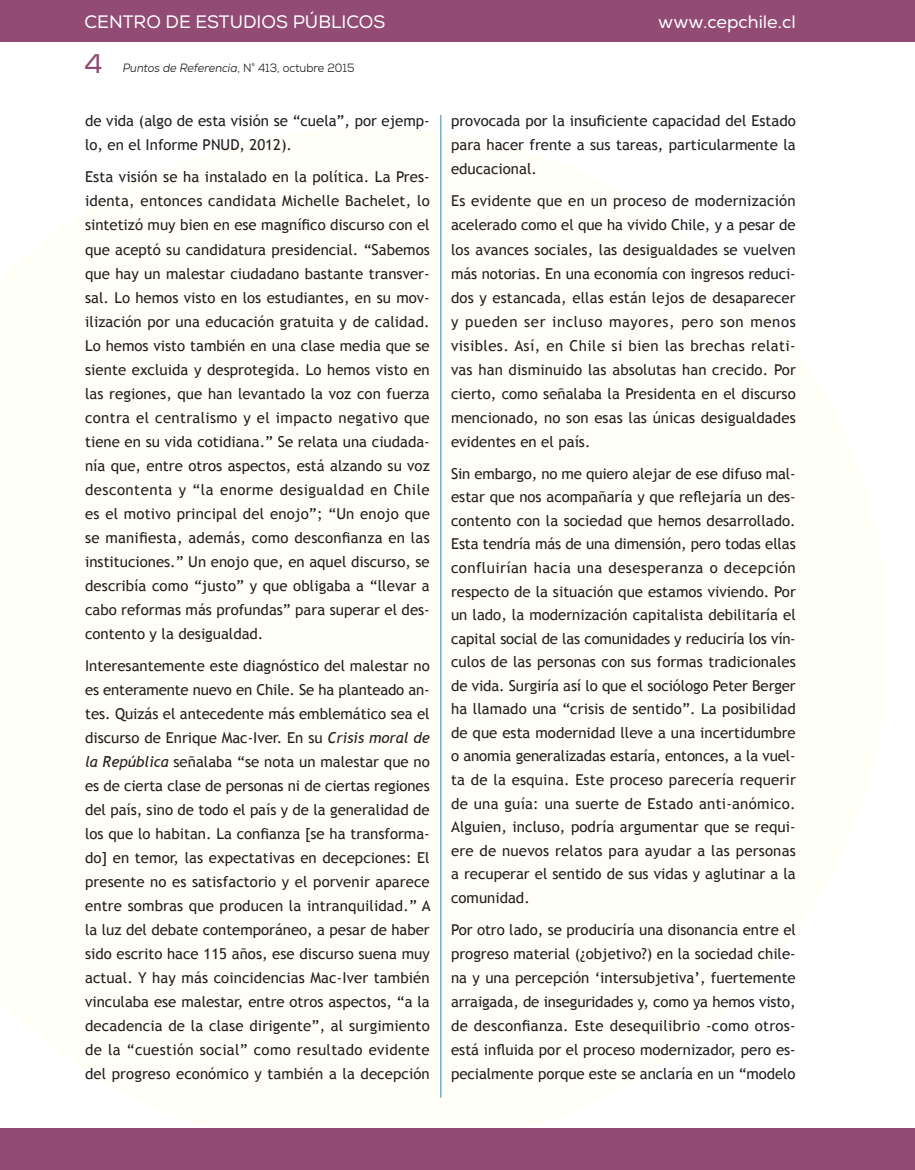
<style>
.page{position:relative;width:915px;height:1170px;background:#fff}
.page>*{position:absolute;margin:0;border:0;box-sizing:border-box;transform-origin:0 0}
.t1{font:27px "Nexa";color:#924b74}
.t2{font:18px "Nexa";color:#fff}
._07_texto_GENERAL{font:15px/24px "Trebuchet MS";color:#231f20;text-align:justify}
.t3{font:italic 12px "Nexa";color:#231f20;scale:.93 1}
.s1{font-style:normal}
.s2{font-style:italic}
</style>
<div class="page">
<div style="left:0;top:0;width:914px;height:41px;background:#924b74"></div>
<hr style="left:440px;top:115px;width:1px;height:982px;background:#2d86ad">
<div style="left:0;top:1128px;width:914px;height:41px;background:#924b74"></div>
<p class="t2" style="left:84px;top:11px;width:302px">CENTRO DE ESTUDIOS PÚBLICOS</p>
<p class="t3" style="left:123px;top:60px;width:250px">Puntos de Referencia<span class="s1">, N° 413, octubre 2015</span></p>
<h1 class="t1" style="left:84px;top:47px;width:20px">4</h1>
<p class="_07_texto_GENERAL" style="left:85px;top:109px;width:346px">de vida (algo de esta visión se “cuela”, por ejemp&shy;lo, en el Informe PNUD, 2012).</p>
<p class="_07_texto_GENERAL" style="left:85px;top:165px;width:346px">Esta visión se ha instalado en la política. La Pres&shy;identa, entonces candidata Michelle Bachelet, lo sintetizó muy bien en ese magnífico discurso con el que aceptó su candidatura presidencial. “Sabemos que hay un malestar ciudadano bastante transver&shy;sal. Lo hemos visto en los estudiantes, en su mov&shy;ilización por una educación gratuita y de calidad.<br>Lo hemos visto también en una clase media que se siente excluida y desprotegida. Lo hemos visto en las regiones, que han levantado la voz con fuerza contra el centralismo y el impacto negativo que tiene en su vida cotidiana.” Se relata una ciudada&shy;nía que, entre otros aspectos, está alzando su voz descontenta y “la enorme desigualdad en Chile es el motivo principal del enojo”; “Un enojo que se manifiesta, además, como desconfianza en las instituciones.” Un enojo que, en aquel discurso, se describía como “justo” y que obligaba a “llevar a cabo reformas más profundas” para superar el des&shy;contento y la desigualdad.</p>
<p class="_07_texto_GENERAL" style="left:85px;top:654px;width:347px">Interesantemente este diagnóstico del malestar no es enteramente nuevo en Chile. Se ha planteado an&shy;tes. Quizás el antecedente más emblemático sea el discurso de Enrique Mac-Iver. En su <span class="s2">Crisis moral de la República</span> señalaba “se nota un malestar que no es de cierta clase de personas ni de ciertas regiones del país, sino de todo el país y de la generalidad de los que lo habitan. La confianza [se ha transforma&shy;do] en temor, las expectativas en decepciones: El presente no es satisfactorio y el porvenir aparece entre sombras que producen la intranquilidad.” A la luz del debate contemporáneo, a pesar de haber sido escrito hace 115 años, ese discurso suena muy actual. Y hay más coincidencias Mac-Iver también vinculaba ese malestar, entre otros aspectos, “a la decadencia de la clase dirigente”, al surgimiento de la “cuestión social” como resultado evidente del progreso económico y también a la decepción</p>
<p class="t2" style="left:658px;top:11px;width:139px">www.cepchile.cl</p>
<p class="_07_texto_GENERAL" style="left:451px;top:109px;width:346px">provocada por la insuficiente capacidad del Estado para hacer frente a sus tareas, particularmente la educacional.</p>
<p class="_07_texto_GENERAL" style="left:451px;top:189px;width:346px">Es evidente que en un proceso de modernización acelerado como el que ha vivido Chile, y a pesar de los avances sociales, las desigualdades se vuelven más notorias. En una economía con ingresos reduci&shy;dos y estancada, ellas están lejos de desaparecer y pueden ser incluso mayores, pero son menos visibles. Así, en Chile si bien las brechas relati&shy;vas han disminuido las absolutas han crecido. Por cierto, como señalaba la Presidenta en el discurso mencionado, no son esas las únicas desigualdades evidentes en el país.</p>
<p class="_07_texto_GENERAL" style="left:451px;top:462px;width:346px;line-height:23.5px">Sin embargo, no me quiero alejar de ese difuso mal&shy;estar que nos acompañaría y que reflejaría un des&shy;contento con la sociedad que hemos desarrollado.<br>Esta tendría más de una dimensión, pero todas ellas confluirían hacia una desesperanza o decepción respecto de la situación que estamos viviendo. Por un lado, la modernización capitalista debilitaría el capital social de las comunidades y reduciría los vín&shy;culos de las personas con sus formas tradicionales de vida. Surgiría así lo que el sociólogo Peter Berger ha llamado una “crisis de sentido”. La posibilidad de que esta modernidad lleve a una incertidumbre o anomia generalizadas estaría, entonces, a la vuel&shy;ta de la esquina. Este proceso parecería requerir de una guía: una suerte de Estado anti-anómico.<br>Alguien, incluso, podría argumentar que se requi&shy;ere de nuevos relatos para ayudar a las personas a recuperar el sentido de sus vidas y aglutinar a la comunidad.</p>
<p class="_07_texto_GENERAL" style="left:451px;top:918px;width:346px">Por otro lado, se produciría una disonancia entre el progreso material (¿objetivo?) en la sociedad chile&shy;na y una percepción ‘intersubjetiva’, fuertemente arraigada, de inseguridades y, como ya hemos visto, de desconfianza. Este desequilibrio -como otros&shy;está influida por el proceso modernizador, pero es&shy;pecialmente porque este se anclaría en un “modelo</p>
</div>
